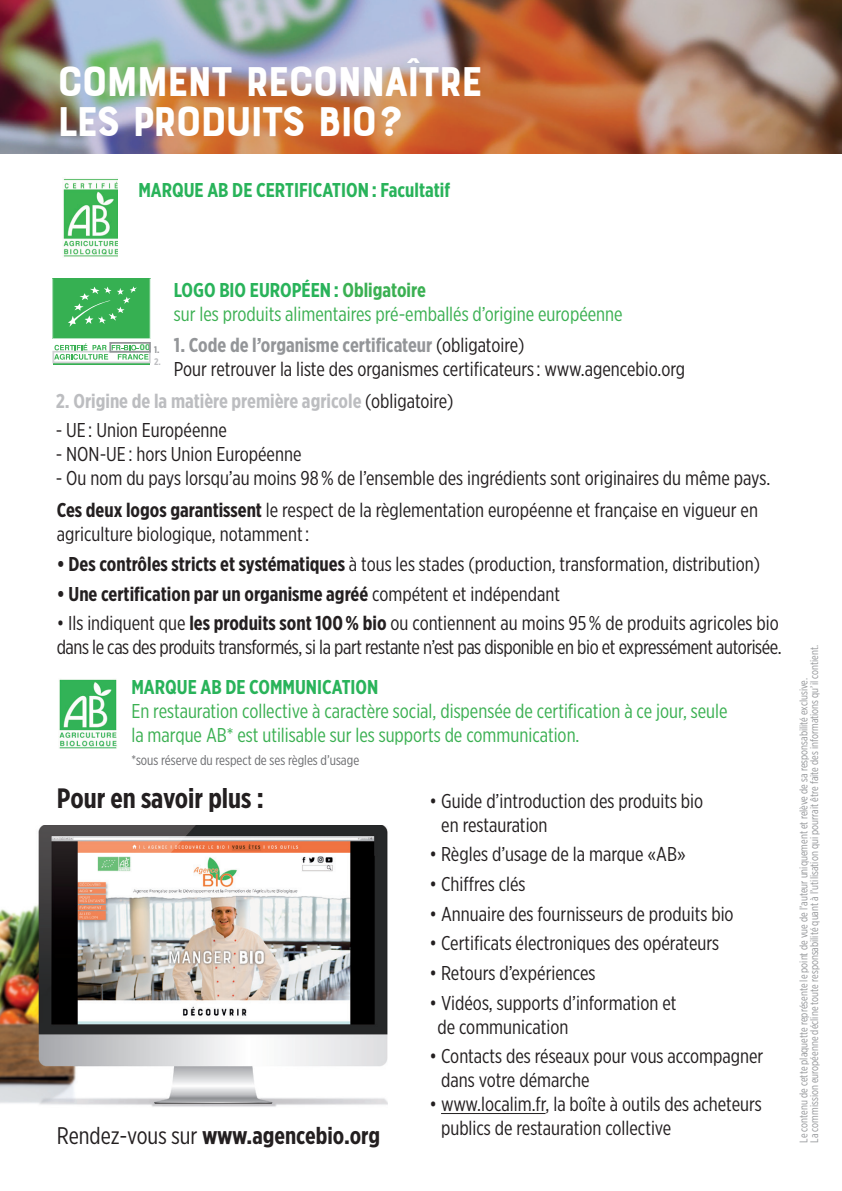
<style>
.page{position:relative;width:842px;height:1191px;background:#fff}
.page>*{position:absolute;margin:0;border:0;box-sizing:border-box;transform-origin:0 0}
.t1{font:44px/40px "Bourton Base";letter-spacing:-.06em;color:#fff}
.t2{font:700 28px "Gotham X Narrow";color:#231f20}
.t3{font:700 24px "Gotham X Narrow";color:#231f20}
.t4{font:20px/24px "Gotham X Narrow";color:#231f20}
.t5{font:20px/24px "Gotham X Narrow";color:#3bb052}
.t6{font:20px/24px "Gotham X Narrow";letter-spacing:-.02em;color:#231f20}
.t7{font:700 20px "Gotham X Narrow";color:#231f20}
.t8{font:700 20px "Gotham X Narrow";color:#29b35a}
.t9{font:700 20px "Gotham X Narrow";color:#bcbdc0}
.t10{font:14px "Gotham X Narrow";color:#6c6d70}
.t11{font:11px/10.8px "Gotham X Narrow";color:#939598}
.t12{font:700 9.6px "Gotham X Narrow";color:#939598}
.t13{font:700 9.6px "Gotham X Narrow";color:#bcbdc0}
.t14{font:700 8px "Helvetica";color:#38b052;scale:1.15 1}
.s1{font-weight:700;color:#29b35a}
.s2{font-weight:700}
.s3{font-weight:700;color:#939598}
.s4{font-weight:400;color:#231f20}
.s5{font-weight:400}
</style>
<div class="page">
<img style="left:0;top:825px;width:388px;height:282px">
<img style="left:59px;top:679px;width:58px;height:69px">
<img style="left:63px;top:178px;width:54px;height:79px">
<hr style="left:53px;top:363px;width:97px;height:2px;background:#36b052">
<svg style="left:52px;top:278px;width:99px;height:82px;background:#5fc075"></svg>
<div style="left:52px;top:351px;width:99px;height:12px;border:2px solid #d1d2d4"></div>
<hr style="left:441px;top:1113px;width:104px;height:1px;background:#231f20">
<div style="left:109px;top:342px;width:42px;height:11px;border:2px solid #939598"></div>
<img style="left:0;top:0;width:842px;height:153px">
<h1 class="t1" style="left:57px;top:63px;width:429px">COMMENT RECONNAÎTRE<br>LES PRODUITS BIO?</h1>
<p class="t8" style="left:138px;top:178px;width:313px">MARQUE AB DE CERTIFICATION : Facultatif</p>
<p class="t5" style="left:174px;top:277px;width:450px"><span class="s1">LOGO BIO EUROPÉEN :</span> <span class="s2">Obligatoire<br></span>sur les produits alimentaires pré-emballés d’origine européenne</p>
<p class="t4" style="left:174px;top:333px;width:513px"><span class="s3">1. Code de l’organisme certificateur</span> (obligatoire)<br>Pour retrouver la liste des organismes certificateurs : www.agencebio.org</p>
<p class="t9" style="left:56px;top:388px;width:399px">2. Origine de la matière première agricole <span class="s4">(obligatoire)</span></p>
<p class="t4" style="left:56px;top:418px;width:173px">- UE : Union Européenne</p>
<p class="t4" style="left:56px;top:442px;width:247px">- NON-UE : hors Union Européenne</p>
<p class="t4" style="left:56px;top:466px;width:716px">- Ou nom du pays lorsqu’au moins 98 % de l’ensemble des ingrédients sont originaires du même pays.</p>
<p class="t14" style="left:140px;top:341px;width:10px">00</p>
<p class="t12" style="left:154px;top:343px;width:7px">1.</p>
<p class="t13" style="left:154px;top:355px;width:8px">2.</p>
<p class="t4" style="left:57px;top:498px;width:703px"><span class="s2">Ces deux logos garantissent</span> le respect de la règlementation européenne et française en vigueur en agriculture biologique, notamment :</p>
<p class="t4" style="left:57px;top:552px;width:705px"><span class="s2">• Des contrôles stricts et systématiques</span> à tous les stades (production, transformation, distribution)</p>
<p class="t7" style="left:57px;top:581px;width:505px">• Une certification par un organisme agréé <span class="s5">compétent et indépendant</span></p>
<p class="t6" style="left:57px;top:611px;width:726px">• Ils indiquent que <span class="s2">les produits sont 100 % bio</span> ou contiennent au moins 95 % de produits agricoles bio dans le cas des produits transformés, si la part restante n’est pas disponible en bio et expressément autorisée.</p>
<p class="t8" style="left:131px;top:674px;width:248px">MARQUE AB DE COMMUNICATION</p>
<p class="t5" style="left:131px;top:698px;width:598px">En restauration collective à caractère social, dispensée de certification à ce jour, seule la marque AB* est utilisable sur les supports de communication.</p>
<p class="t10" style="left:131px;top:751px;width:229px">*sous réserve du respect de ses règles d’usage</p>
<h2 class="t2" style="left:57px;top:781px;width:208px">Pour en savoir plus :</h2>
<p class="t3" style="left:57px;top:1120px;width:325px"><span class="s5">Rendez-vous sur</span> www.agencebio.org</p>
<p class="t4" style="left:441px;top:788px;width:263px;text-indent:-12px">• Guide d’introduction des produits bio en restauration</p>
<p class="t4" style="left:430px;top:842px;width:258px">• Règles d’usage de la marque «AB»</p>
<p class="t4" style="left:430px;top:871px;width:98px">• Chiffres clés</p>
<p class="t4" style="left:430px;top:901px;width:306px">• Annuaire des fournisseurs de produits bio</p>
<p class="t4" style="left:430px;top:931px;width:291px">• Certificats électroniques des opérateurs</p>
<p class="t4" style="left:430px;top:960px;width:167px">• Retours d’expériences</p>
<p class="t4" style="left:437px;top:990px;width:241px;text-indent:-8px">• Vidéos, supports d’information et de communication</p>
<p class="t4" style="left:441px;top:1044px;width:324px;text-indent:-12px">• Contacts des réseaux pour vous accompagner dans votre démarche</p>
<p class="t4" style="left:441px;top:1092px;width:322px;text-indent:-11px">• www.localim.fr, la boîte à outils des acheteurs publics de restauration collective</p>
<p class="t11" style="left:798px;top:1142px;width:499px;rotate:-90deg">Le contenu de cette plaquette représente le point de vue de l’auteur uniquement et relève de sa responsabilité exclusive.<br>La commission européenne décline toute responsabilité quant à l’utilisation qui pourrait être faite des informations qu’il contient.</p>
</div>
